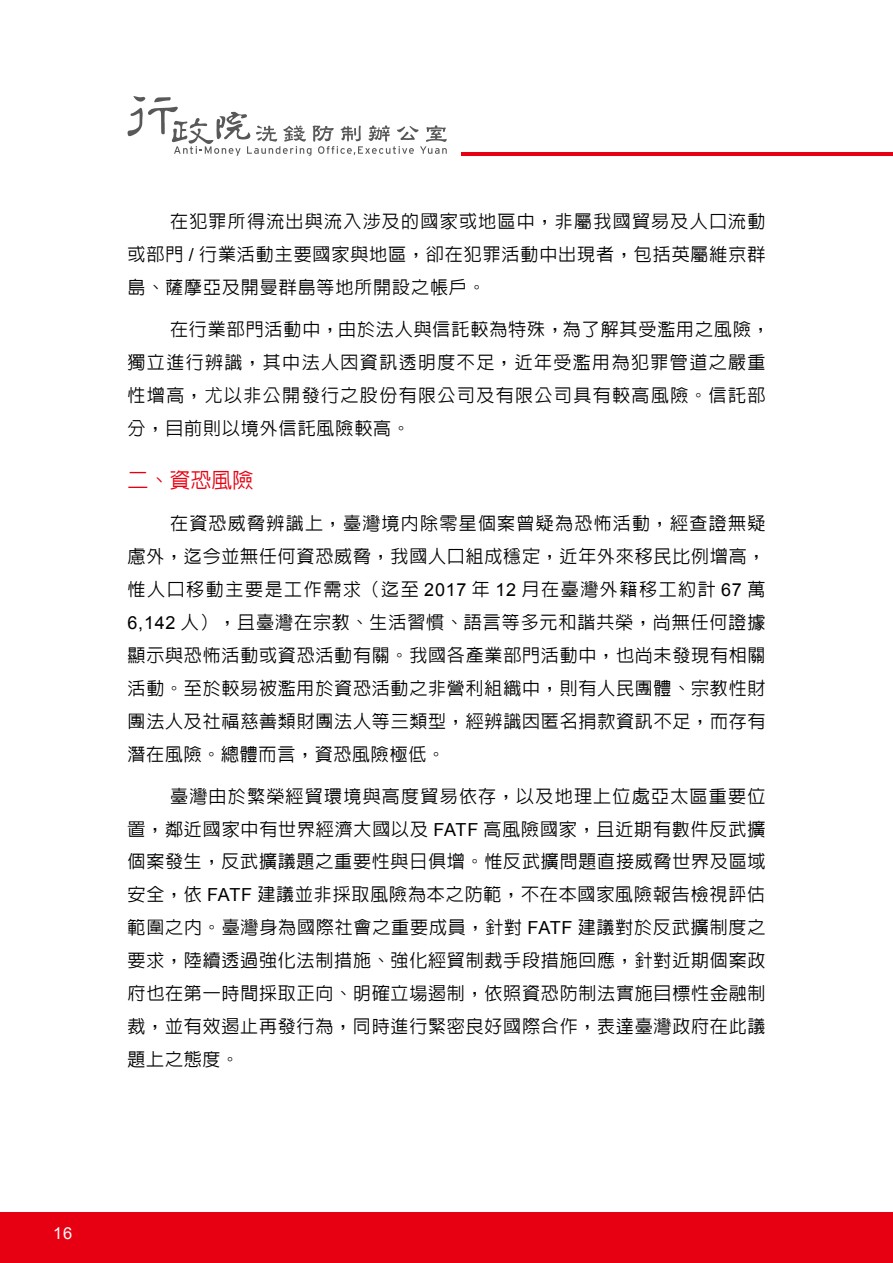
<style>
.page{position:relative;width:893px;height:1263px;background:#fff}
.page>*{position:absolute;margin:0;border:0;box-sizing:border-box;transform-origin:0 0}
.t1{font:500 21px "Lin Gothic";color:#e60012}
.t2{font:500 18px/33px "Lin Gothic";letter-spacing:.05em;color:#000;text-align:justify}
.t3{font:500 18px/33px "Lin Gothic";letter-spacing:.08em;color:#000}
.t4{font:16.5px "Arial";color:#fff}
.s1{font-family:"Arial";font-weight:400}
</style>
<div class="page">
<div style="left:0;top:1212px;width:893px;height:51px;background:#e60012"></div>
<hr style="left:461px;top:153px;width:432px;height:3px;background:#e60012">
<svg style="left:128px;top:96px;width:319px;height:60px"></svg>
<p class="t2" style="left:128px;top:205px;width:639px;text-indent:43px">在犯罪所得流出與流入涉及的國家或地區中，非屬我國貿易及人口流動或部門 <span class="s1">/</span> 行業活動主要國家與地區，卻在犯罪活動中出現者，包括英屬維京群島、薩摩亞及開曼群島等地所開設之帳戶。</p>
<p class="t3" style="left:128px;top:313px;width:644px;text-indent:43px">在行業部門活動中，由於法人與信託較為特殊，為了解其受濫用之風險，獨立進行辨識，其中法人因資訊透明度不足，近年受濫用為犯罪管道之嚴重性增高，尤以非公開發行之股份有限公司及有限公司具有較高風險。信託部分，目前則以境外信託風險較高。</p>
<p class="t1" style="left:128px;top:469px;width:127px">二、資恐風險</p>
<p class="t2" style="left:128px;top:507px;width:639px;text-indent:43px">在資恐威脅辨識上，臺灣境內除零星個案曾疑為恐怖活動，經查證無疑慮外，迄今並無任何資恐威脅，我國人口組成穩定，近年外來移民比例增高，惟人口移動主要是工作需求（迄至 <span class="s1">2017</span> 年 <span class="s1">12</span> 月在臺灣外籍移工約計 <span class="s1">67</span> 萬<span class="s1">6,142</span> 人），且臺灣在宗教、生活習慣、語言等多元和諧共榮，尚無任何證據顯示與恐怖活動或資恐活動有關。我國各產業部門活動中，也尚未發現有相關活動。至於較易被濫用於資恐活動之非營利組織中，則有人民團體、宗教性財團法人及社福慈善類財團法人等三類型，經辨識因匿名捐款資訊不足，而存有潛在風險。總體而言，資恐風險極低。</p>
<p class="t2" style="left:128px;top:779px;width:639px;text-indent:43px">臺灣由於繁榮經貿環境與高度貿易依存，以及地理上位處亞太區重要位置，鄰近國家中有世界經濟大國以及 <span class="s1">FATF</span> 高風險國家，且近期有數件反武擴個案發生，反武擴議題之重要性與日俱增。惟反武擴問題直接威脅世界及區域安全，依 <span class="s1">FATF</span> 建議並非採取風險為本之防範，不在本國家風險報告檢視評估範圍之內。臺灣身為國際社會之重要成員，針對 <span class="s1">FATF</span> 建議對於反武擴制度之要求，陸續透過強化法制措施、強化經貿制裁手段措施回應，針對近期個案政府也在第一時間採取正向、明確立場遏制，依照資恐防制法實施目標性金融制裁，並有效遏止再發行為，同時進行緊密良好國際合作，表達臺灣政府在此議題上之態度。</p>
<p class="t4" style="left:53px;top:1222px;width:21px">16</p>
</div>
